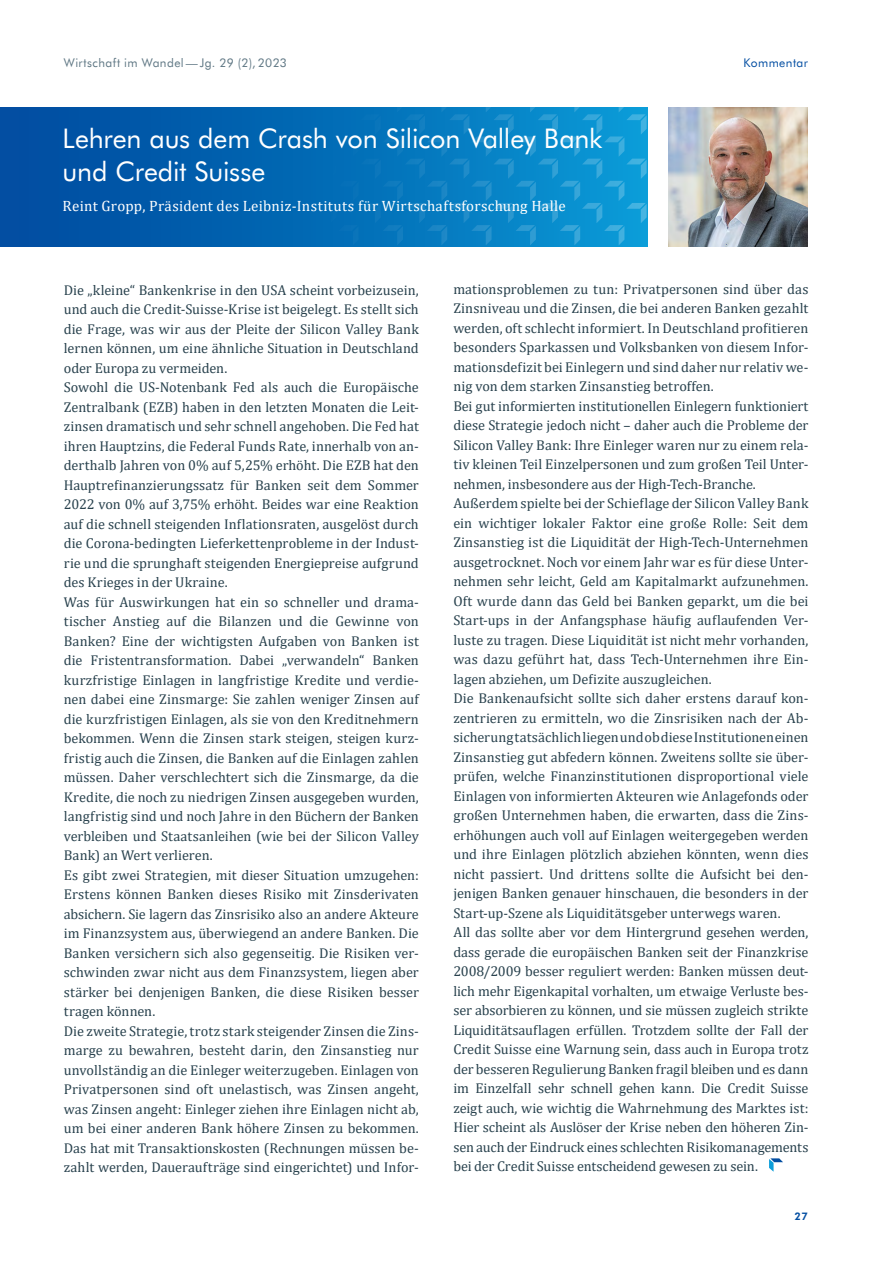
<style>
.page{position:relative;width:893px;height:1263px;background:#fff}
.page>*{position:absolute;margin:0;border:0;box-sizing:border-box;transform-origin:0 0}
.t1{font:27px/33px "Futura BT";letter-spacing:-.01em;color:#fff}
.t2{font:15px "Cambria";letter-spacing:.02em;color:#fff}
.t3{font:14.25px/19.5px "Cambria";color:#29424e}
.t4{font:12px "Futura BT";letter-spacing:.035em;color:#5f7784}
.t5{font:12px "Futura BT";letter-spacing:.035em;color:#034ea2}
.t6{font:800 10.5px "Futura BT";color:#034ea2}
</style>
<div class="page">
<svg style="left:769px;top:1158px;width:14px;height:14px"></svg>
<svg style="left:3px;top:107px;width:644px;height:138px;background:#056fb8"></svg>
<img style="left:669px;top:107px;width:138px;height:139px">
<p class="t4" style="left:64px;top:55px;width:225px">Wirtschaft im Wandel—Jg. 29 (2), 2023</p>
<p class="t5" style="left:743px;top:55px;width:66px">Kommentar</p>
<h1 class="t1" style="left:63px;top:122px;width:541px">Lehren aus dem Crash von Silicon Valley Bank und Credit Suisse</h1>
<p class="t2" style="left:63px;top:197px;width:505px">Reint Gropp, Präsident des Leibniz-Instituts für Wirtschaftsforschung Halle</p>
<p class="t3" style="left:64px;top:280px;width:357px">Die „kleine“ Bankenkrise in den USA scheint vorbeizusein, und auch die Credit-Suisse-Krise ist beigelegt. Es stellt sich die Frage, was wir aus der Pleite der Silicon Valley Bank lernen können, um eine ähnliche Situation in Deutschland oder Europa zu vermeiden.<br>Sowohl die US-Notenbank Fed als auch die Europäische Zentralbank (EZB) haben in den letzten Monaten die Leit&shy;zinsen dramatisch und sehr schnell angehoben. Die Fed hat ihren Hauptzins, die Federal Funds Rate, innerhalb von an&shy;derthalb Jahren von 0% auf 5,25% erhöht. Die EZB hat den Hauptrefinanzierungssatz für Banken seit dem Sommer 2022 von 0% auf 3,75% erhöht. Beides war eine Reaktion auf die schnell steigenden Inflationsraten, ausgelöst durch die Corona-bedingten Lieferkettenprobleme in der Indust&shy;rie und die sprunghaft steigenden Energiepreise aufgrund des Krieges in der Ukraine.<br>Was für Auswirkungen hat ein so schneller und drama&shy;tischer Anstieg auf die Bilanzen und die Gewinne von Banken? Eine der wichtigsten Aufgaben von Banken ist die Fristentransformation. Dabei „verwandeln“ Banken kurzfristige Einlagen in langfristige Kredite und verdie&shy;nen dabei eine Zinsmarge: Sie zahlen weniger Zinsen auf die kurzfristigen Einlagen, als sie von den Kreditnehmern bekommen. Wenn die Zinsen stark steigen, steigen kurz&shy;fristig auch die Zinsen, die Banken auf die Einlagen zahlen müssen. Daher verschlechtert sich die Zinsmarge, da die Kredite, die noch zu niedrigen Zinsen ausgegeben wurden, langfristig sind und noch Jahre in den Büchern der Banken verbleiben und Staatsanleihen (wie bei der Silicon Valley Bank) an Wert verlieren.<br>Es gibt zwei Strategien, mit dieser Situation umzugehen:<br>Erstens können Banken dieses Risiko mit Zinsderivaten absichern. Sie lagern das Zinsrisiko also an andere Akteure im Finanzsystem aus, überwiegend an andere Banken. Die Banken versichern sich also gegenseitig. Die Risiken ver&shy;schwinden zwar nicht aus dem Finanzsystem, liegen aber stärker bei denjenigen Banken, die diese Risiken besser tragen können.<br>Die zweite Strategie, trotz stark steigender Zinsen die Zins&shy;marge zu bewahren, besteht darin, den Zinsanstieg nur unvollständig an die Einleger weiterzugeben. Einlagen von Privatpersonen sind oft unelastisch, was Zinsen angeht, was Zinsen angeht: Einleger ziehen ihre Einlagen nicht ab, um bei einer anderen Bank höhere Zinsen zu bekommen.<br>Das hat mit Transaktionskosten (Rechnungen müssen be&shy;zahlt werden, Daueraufträge sind eingerichtet) und Infor-</p>
<p class="t3" style="left:453px;top:279px;width:357px">mationsproblemen zu tun: Privatpersonen sind über das Zinsniveau und die Zinsen, die bei anderen Banken gezahlt werden, oft schlecht informiert. In Deutschland profitieren besonders Sparkassen und Volksbanken von diesem Infor&shy;mationsdefizit bei Einlegern und sind daher nur relativ we&shy;nig von dem starken Zinsanstieg betroffen.<br>Bei gut informierten institutionellen Einlegern funktioniert diese Strategie jedoch nicht – daher auch die Probleme der Silicon Valley Bank: Ihre Einleger waren nur zu einem rela&shy;tiv kleinen Teil Einzelpersonen und zum großen Teil Unter&shy;nehmen, insbesondere aus der High-Tech-Branche.<br>Außerdem spielte bei der Schieflage der Silicon Valley Bank ein wichtiger lokaler Faktor eine große Rolle: Seit dem Zinsanstieg ist die Liquidität der High-Tech-Unternehmen ausgetrocknet. Noch vor einem Jahr war es für diese Unter&shy;nehmen sehr leicht, Geld am Kapitalmarkt aufzunehmen.<br>Oft wurde dann das Geld bei Banken geparkt, um die bei Start-ups in der Anfangsphase häufig auflaufenden Ver&shy;luste zu tragen. Diese Liquidität ist nicht mehr vorhanden, was dazu geführt hat, dass Tech-Unternehmen ihre Ein&shy;lagen abziehen, um Defizite auszugleichen.<br>Die Bankenaufsicht sollte sich daher erstens darauf kon&shy;zentrieren zu ermitteln, wo die Zinsrisiken nach der Ab&shy;sicherung tatsächlich liegen und ob diese Institutionen einen Zinsanstieg gut abfedern können. Zweitens sollte sie über&shy;prüfen, welche Finanzinstitutionen disproportional viele Einlagen von informierten Akteuren wie Anlagefonds oder großen Unternehmen haben, die erwarten, dass die Zins&shy;erhöhungen auch voll auf Einlagen weitergegeben werden und ihre Einlagen plötzlich abziehen könnten, wenn dies nicht passiert. Und drittens sollte die Aufsicht bei den&shy;jenigen Banken genauer hinschauen, die besonders in der Start-up-Szene als Liquiditätsgeber unterwegs waren.<br>All das sollte aber vor dem Hintergrund gesehen werden, dass gerade die europäischen Banken seit der Finanzkrise 2008/2009 besser reguliert werden: Banken müssen deut&shy;lich mehr Eigenkapital vorhalten, um etwaige Verluste bes&shy;ser absorbieren zu können, und sie müssen zugleich strikte Liquiditätsauflagen erfüllen. Trotzdem sollte der Fall der Credit Suisse eine Warnung sein, dass auch in Europa trotz der besseren Regulierung Banken fragil bleiben und es dann im Einzelfall sehr schnell gehen kann. Die Credit Suisse zeigt auch, wie wichtig die Wahrnehmung des Marktes ist:<br>Hier scheint als Auslöser der Krise neben den höheren Zin&shy;sen auch der Eindruck eines schlechten Risikomanagements bei der Credit Suisse entscheidend gewesen zu sein.</p>
<p class="t6" style="left:795px;top:1210px;width:15px">27</p>
</div>
